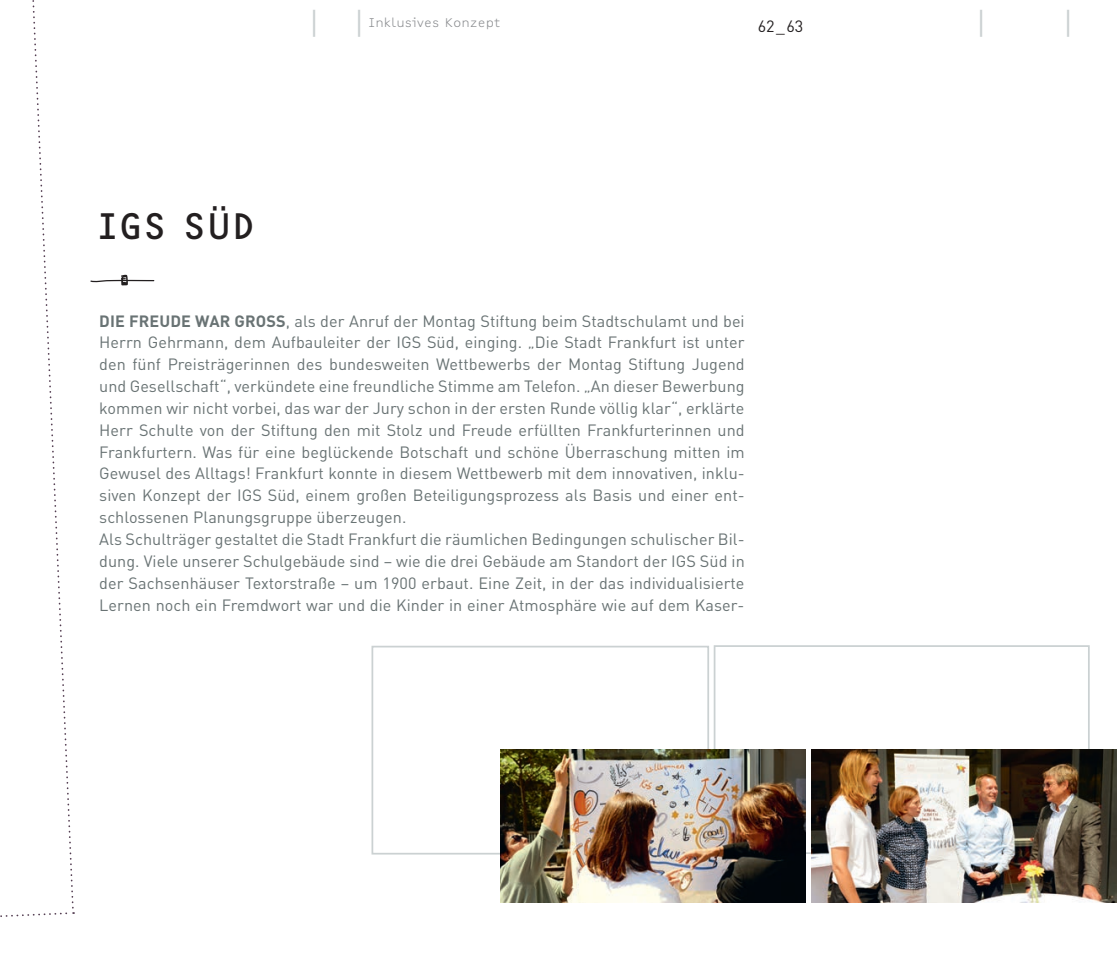
<style>
.page{position:relative;width:1117px;height:968px;background:#fff}
.page>*{position:absolute;margin:0;border:0;box-sizing:border-box;transform-origin:0 0}
.t1{font:63px "UI Mockup";color:#231f20}
.t2{font:38.5px "OCRF";letter-spacing:-.005em;color:#231f20}
.t3{font:300 35px "OCRF";color:#cbd1d2}
.t4{font:16.1px/21.9px "DIN";letter-spacing:.005em;color:#697374;text-align:justify}
.t5{font:16.1px "DIN";color:#231f20}
.t6{font:13.12px "OCRF Light OSF";color:#8a8c8f}
.s1{font-weight:700}
</style>
<div class="page">
<svg style="left:32px;top:0;width:42px;height:909px"></svg>
<svg style="left:0;top:912px;width:74px;height:5px"></svg>
<svg style="left:371px;top:645px;width:719px;height:210px"></svg>
<img style="left:500px;top:749px;width:305px;height:153px">
<img style="left:811px;top:749px;width:305px;height:153px">
<h3 class="t3" style="left:306px;top:10px;width:63px">| |</h3>
<h3 class="t3" style="left:972px;top:10px;width:18px">|</h3>
<h3 class="t3" style="left:1059px;top:10px;width:18px">|</h3>
<p class="t6" style="left:368px;top:17px;width:134px">Inklusives Konzept</p>
<p class="t5" style="left:757px;top:20px;width:47px">62_63</p>
<h2 class="t2" style="left:97px;top:211px;width:161px">IGS SÜD</h2>
<h1 class="t1" style="left:97px;top:250px;width:65px">~</h1>
<p class="t4" style="left:99px;top:312px;width:646px"><span class="s1">DIE FREUDE WAR GROSS</span>, als der Anruf der Montag Stiftung beim Stadtschulamt und bei Herrn Gehrmann, dem Aufbauleiter der IGS Süd, einging. „Die Stadt Frankfurt ist unter den fünf Preisträgerinnen des bundesweiten Wettbewerbs der Montag Stiftung Jugend und Gesellschaft“, verkündete eine freundliche Stimme am Telefon. „An dieser Bewerbung kommen wir nicht vorbei, das war der Jury schon in der ersten Runde völlig klar“, erklärte Herr Schulte von der Stiftung den mit Stolz und Freude erfüllten Frankfurterinnen und Frankfurtern. Was für eine beglückende Botschaft und schöne Überraschung mitten im Gewusel des Alltags! Frankfurt konnte in diesem Wettbewerb mit dem innovativen, inklu&shy;siven Konzept der IGS Süd, einem großen Beteiligungsprozess als Basis und einer ent&shy;schlossenen Planungsgruppe überzeugen.</p>
<p class="t4" style="left:99px;top:530px;width:646px">Als Schulträger gestaltet die Stadt Frankfurt die räumlichen Bedingungen schulischer Bil&shy;dung. Viele unserer Schulgebäude sind – wie die drei Gebäude am Standort der IGS Süd in der Sachsenhäuser Textorstraße – um 1900 erbaut. Eine Zeit, in der das individualisierte Lernen noch ein Fremdwort war und die Kinder in einer Atmosphäre wie auf dem Kaser-</p>
</div>
